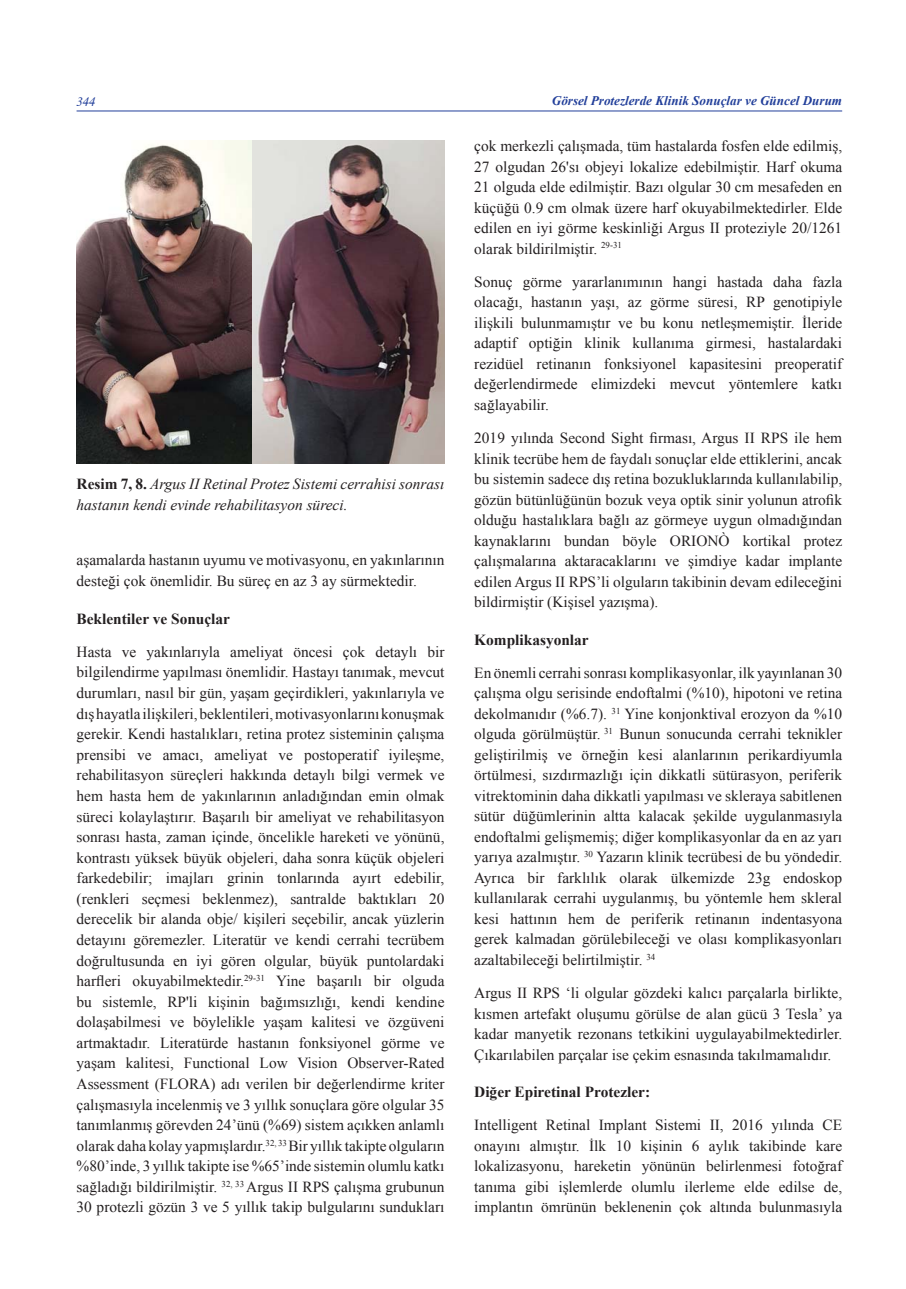
<style>
.page{position:relative;width:906px;height:1289px;background:#fff}
.page>*{position:absolute;margin:0;border:0;box-sizing:border-box;transform-origin:0 0}
.t1{font:15.3px/20.5px "Times New Roman";color:#231f20;text-align:justify}
.t2{font:italic 15.3px/20.2px "Times New Roman";color:#231f20}
.t3{font:700 15.3px "Times New Roman";color:#231f20}
.t4{font:italic 700 13.2px "Times New Roman";color:#223f9a}
.t5{font:italic 12.75px "Times";color:#223f9a}
.s1{font-weight:700;font-style:normal}
</style>
<div class="page">
<hr style="left:77px;top:111px;width:765px;height:1px;background:#223f9a">
<img style="left:77px;top:140px;width:367px;height:323px">
<p class="t5" style="left:77px;top:97px;width:21px">344</p>
<p class="t4" style="left:552px;top:94px;width:292px">Görsel Protezlerde Klinik Sonuçlar ve Güncel Durum</p>
<p class="t2" style="left:77px;top:474px;width:369px"><span class="s1">Resim 7, 8.</span> Argus II Retinal Protez Sistemi cerrahisi sonrası hastanın kendi evinde rehabilitasyon süreci.</p>
<p class="t1" style="left:77px;top:550px;width:369px">aşamalarda hastanın uyumu ve motivasyonu, en yakınlarının desteği çok önemlidir. Bu süreç en az 3 ay sürmektedir.</p>
<p class="t3" style="left:77px;top:610px;width:155px">Beklentiler ve Sonuçlar</p>
<p class="t1" style="left:77px;top:641px;width:369px">Hasta ve yakınlarıyla ameliyat öncesi çok detaylı bir bilgilendirme yapılması önemlidir. Hastayı tanımak, mevcut durumları, nasıl bir gün, yaşam geçirdikleri, yakınlarıyla ve dış hayatla ilişkileri, beklentileri, motivasyonlarını konuşmak gerekir. Kendi hastalıkları, retina protez sisteminin çalışma prensibi ve amacı, ameliyat ve postoperatif iyileşme, rehabilitasyon süreçleri hakkında detaylı bilgi vermek ve hem hasta hem de yakınlarının anladığından emin olmak süreci kolaylaştırır. Başarılı bir ameliyat ve rehabilitasyon sonrası hasta, zaman içinde, öncelikle hareketi ve yönünü, kontrastı yüksek büyük objeleri, daha sonra küçük objeleri farkedebilir; imajları grinin tonlarında ayırt edebilir, (renkleri seçmesi beklenmez), santralde baktıkları 20 derecelik bir alanda obje/ kişileri seçebilir, ancak yüzlerin detayını göremezler. Literatür ve kendi cerrahi tecrübem doğrultusunda en iyi gören olgular, büyük puntolardaki harfleri okuyabilmektedir.<sup>29-31</sup> Yine başarılı bir olguda bu sistemle, RP'li kişinin bağımsızlığı, kendi kendine dolaşabilmesi ve böylelikle yaşam kalitesi ve özgüveni artmaktadır. Literatürde hastanın fonksiyonel görme ve yaşam kalitesi, Functional Low Vision Observer-Rated Assessment (FLORA) adı verilen bir değerlendirme kriter çalışmasıyla incelenmiş ve 3 yıllık sonuçlara göre olgular 35 tanımlanmış görevden 24’ünü (%69) sistem açıkken anlamlı olarak daha kolay yapmışlardır.<sup>32,</sup> <sup>33</sup> Bir yıllık takipte olguların %80’inde, 3 yıllık takipte ise %65’inde sistemin olumlu katkı sağladığı bildirilmiştir. <sup>32,</sup> <sup>33</sup> Argus II RPS çalışma grubunun 30 protezli gözün 3 ve 5 yıllık takip bulgularını sundukları</p>
<p class="t1" style="left:474px;top:136px;width:369px">çok merkezli çalışmada, tüm hastalarda fosfen elde edilmiş, 27 olgudan 26'sı objeyi lokalize edebilmiştir. Harf okuma 21 olguda elde edilmiştir. Bazı olgular 30 cm mesafeden en küçüğü 0.9 cm olmak üzere harf okuyabilmektedirler. Elde edilen en iyi görme keskinliği Argus II proteziyle 20/1261 olarak bildirilmiştir. <sup>29-31</sup></p>
<p class="t1" style="left:474px;top:271px;width:369px">Sonuç görme yararlanımının hangi hastada daha fazla olacağı, hastanın yaşı, az görme süresi, RP genotipiyle ilişkili bulunmamıştır ve bu konu netleşmemiştir. İleride adaptif optiğin klinik kullanıma girmesi, hastalardaki rezidüel retinanın fonksiyonel kapasitesini preoperatif değerlendirmede elimizdeki mevcut yöntemlere katkı sağlayabilir.</p>
<p class="t1" style="left:474px;top:427px;width:369px">2019 yılında Second Sight firması, Argus II RPS ile hem klinik tecrübe hem de faydalı sonuçlar elde ettiklerini, ancak bu sistemin sadece dış retina bozukluklarında kullanılabilip, gözün bütünlüğünün bozuk veya optik sinir yolunun atrofik olduğu hastalıklara bağlı az görmeye uygun olmadığından kaynaklarını bundan böyle ORIONÒ kortikal protez çalışmalarına aktaracaklarını ve şimdiye kadar implante edilen Argus II RPS’li olguların takibinin devam edileceğini bildirmiştir (Kişisel yazışma).</p>
<p class="t3" style="left:474px;top:631px;width:116px">Komplikasyonlar</p>
<p class="t1" style="left:474px;top:662px;width:369px">En önemli cerrahi sonrası komplikasyonlar, ilk yayınlanan 30 çalışma olgu serisinde endoftalmi (%10), hipotoni ve retina dekolmanıdır (%6.7). <sup>31</sup> Yine konjonktival erozyon da %10 olguda görülmüştür. <sup>31</sup> Bunun sonucunda cerrahi teknikler geliştirilmiş ve örneğin kesi alanlarının perikardiyumla örtülmesi, sızdırmazlığı için dikkatli sütürasyon, periferik vitrektominin daha dikkatli yapılması ve skleraya sabitlenen sütür düğümlerinin altta kalacak şekilde uygulanmasıyla endoftalmi gelişmemiş; diğer komplikasyonlar da en az yarı yarıya azalmıştır. <sup>30</sup> Yazarın klinik tecrübesi de bu yöndedir.<br>Ayrıca bir farklılık olarak ülkemizde 23g endoskop kullanılarak cerrahi uygulanmış, bu yöntemle hem skleral kesi hattının hem de periferik retinanın indentasyona gerek kalmadan görülebileceği ve olası komplikasyonları azaltabileceği belirtilmiştir. <sup>34</sup></p>
<p class="t1" style="left:474px;top:982px;width:369px">Argus II RPS ‘li olgular gözdeki kalıcı parçalarla birlikte, kısmen artefakt oluşumu görülse de alan gücü 3 Tesla’ ya kadar manyetik rezonans tetkikini uygulayabilmektedirler.<br>Çıkarılabilen parçalar ise çekim esnasında takılmamalıdır.</p>
<p class="t3" style="left:474px;top:1083px;width:177px">Diğer Epiretinal Protezler:</p>
<p class="t1" style="left:474px;top:1114px;width:369px">Intelligent Retinal Implant Sistemi II, 2016 yılında CE onayını almıştır. İlk 10 kişinin 6 aylık takibinde kare lokalizasyonu, hareketin yönünün belirlenmesi fotoğraf tanıma gibi işlemlerde olumlu ilerleme elde edilse de, implantın ömrünün beklenenin çok altında bulunmasıyla</p>
</div>
